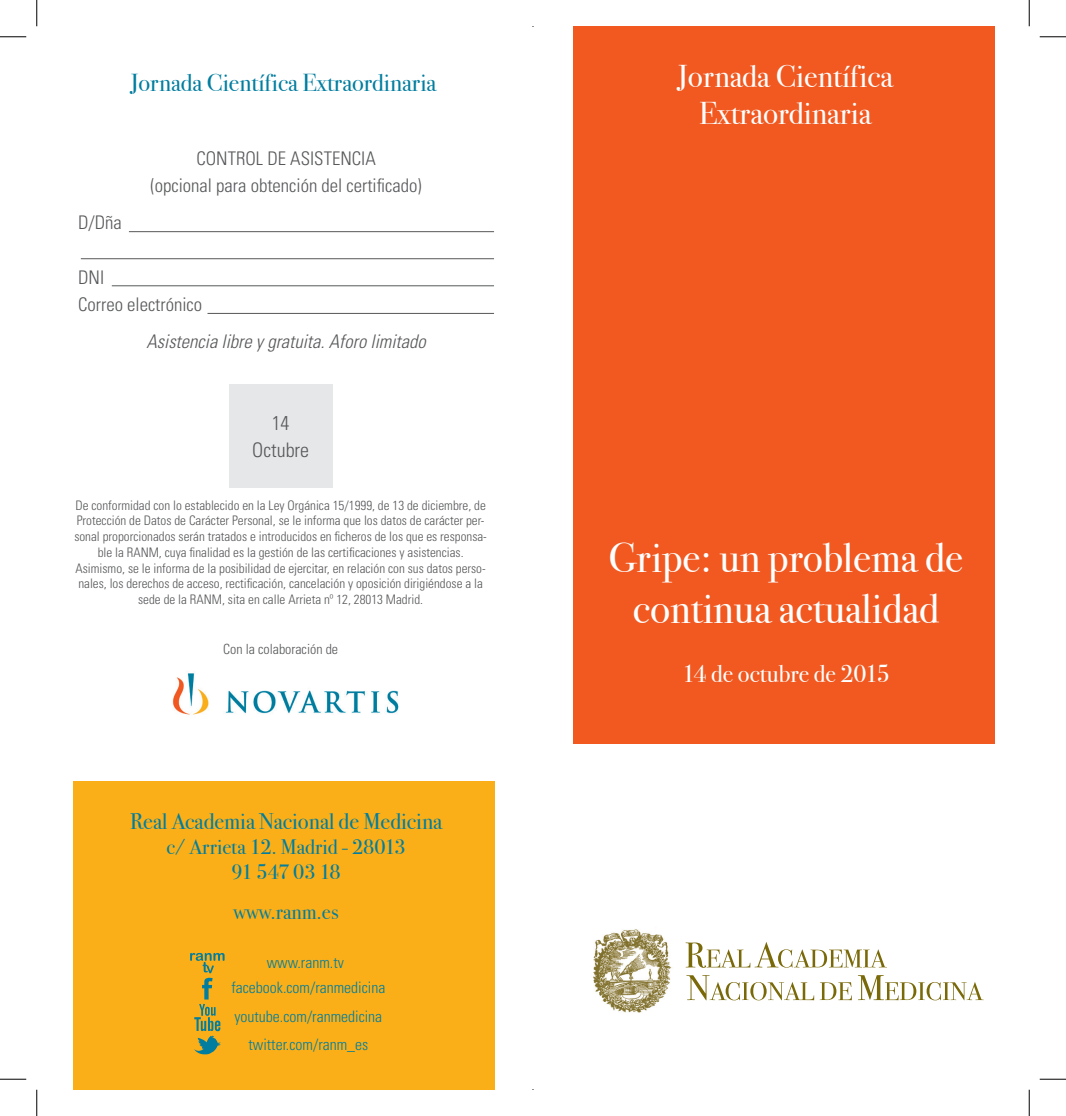
<style>
.page{position:relative;width:1066px;height:1116px;background:#fff}
.page>*{position:absolute;margin:0;border:0;box-sizing:border-box;transform-origin:0 0}
.t1{font:42px/50.4px "Bodoni Svty Two ITCTT Book";color:#fff;text-align:center}
.t2{font:31.5px "Bodoni Svty Two ITCTT Book";color:#fff}
.t3{font:24.5px "Bodoni Svty Two ITCTT Book";color:#007d9f}
.t4{font:24.5px "Bodoni Svty Two ITCTT Book";color:#fff}
.t5{font:22.75px "Bodoni Svty Two ITCTT Book";color:#007d9f}
.t6{font:21px "Bodoni Svty Two ITCTT Book";color:#007d9f}
.t7{font:300 condensed 19.95px "Univers LT Std";color:#57585a}
.t8{font:300 condensed 18.72px "Univers LT Std";color:#57585a}
.t9{font:italic 300 condensed 18.72px "Univers LT Std";color:#57585a}
.t10{font:300 condensed 15.75px "Univers LT Std";color:#007d9f}
.t11{font:300 condensed 14px "Univers LT Std";color:#57585a}
.t12{font:300 condensed 13.12px/15.8px "Univers LT Std";color:#57585a;text-align:center}
</style>
<div class="page">
<div style="left:573px;top:27px;width:422px;height:717px;background:#f15921"></div>
<svg style="left:685px;top:942px;width:298px;height:58px"></svg>
<img style="left:593px;top:929px;width:79px;height:84px">
<div style="left:73px;top:780px;width:422px;height:308px;background:#faaf18"></div>
<hr style="left:129px;top:231px;width:365px;height:1px;background:#57585a">
<hr style="left:112px;top:285px;width:382px;height:1px;background:#57585a">
<hr style="left:207px;top:313px;width:287px;height:1px;background:#57585a">
<hr style="left:81px;top:258px;width:413px;height:1px;background:#57585a">
<div style="left:229px;top:384px;width:103px;height:103px;background:#e6e7e9"></div>
<img style="left:172px;top:673px;width:227px;height:42px">
<svg style="left:190px;top:952px;width:35px;height:103px"></svg>
<svg style="left:0;top:36px;width:26px;height:1px"></svg>
<svg style="left:1039px;top:36px;width:27px;height:1px"></svg>
<svg style="left:0;top:1078px;width:26px;height:1px"></svg>
<svg style="left:1039px;top:1078px;width:27px;height:1px"></svg>
<svg style="left:36px;top:0;width:1px;height:26px"></svg>
<svg style="left:36px;top:1089px;width:1px;height:26px"></svg>
<svg style="left:1029px;top:0;width:1px;height:26px"></svg>
<svg style="left:1029px;top:1089px;width:1px;height:26px"></svg>
<p class="t3" style="left:130px;top:68px;width:307px">Jornada Científica Extraordinaria</p>
<p class="t8" style="left:196px;top:147px;width:181px">CONTROL DE ASISTENCIA</p>
<p class="t8" style="left:151px;top:174px;width:272px">(opcional para obtención del certificado)</p>
<p class="t8" style="left:78px;top:211px;width:45px">D/Dña</p>
<p class="t8" style="left:78px;top:266px;width:28px">DNI</p>
<p class="t8" style="left:78px;top:293px;width:125px">Correo electrónico</p>
<p class="t9" style="left:146px;top:330px;width:281px">Asistencia libre y gratuita. Aforo limitado</p>
<p class="t7" style="left:272px;top:410px;width:19px">14</p>
<p class="t7" style="left:252px;top:438px;width:58px">Octubre</p>
<p class="t12" style="left:74px;top:497px;width:414px">De conformidad con lo establecido en la Ley Orgánica 15/1999, de 13 de diciembre, de Protección de Datos de Carácter Personal, se le informa que los datos de carácter per&shy;sonal proporcionados serán tratados e introducidos en ficheros de los que es responsa&shy;ble la RANM, cuya finalidad es la gestión de las certificaciones y asistencias.</p>
<p class="t12" style="left:76px;top:560px;width:412px">Asimismo, se le informa de la posibilidad de ejercitar, en relación con sus datos perso&shy;nales, los derechos de acceso, rectificación, cancelación y oposición dirigiéndose a la sede de la RANM, sita en calle Arrieta nº 12, 28013 Madrid.</p>
<p class="t11" style="left:223px;top:640px;width:116px">Con la colaboración de</p>
<p class="t5" style="left:130px;top:807px;width:313px">Real Academia Nacional de Medicina</p>
<p class="t6" style="left:167px;top:834px;width:240px">c/ Arrieta 12. Madrid - 28013</p>
<p class="t6" style="left:232px;top:859px;width:110px">91 547 03 18</p>
<p class="t6" style="left:234px;top:899px;width:106px">www.ranm.es</p>
<p class="t10" style="left:267px;top:952px;width:79px">www.ranm.tv</p>
<p class="t10" style="left:231px;top:977px;width:155px">facebook.com/ranmedicina</p>
<p class="t10" style="left:234px;top:1006px;width:149px">youtube.com/ranmedicina</p>
<p class="t10" style="left:248px;top:1034px;width:121px">twitter.com/ranm_es</p>
<p class="t2" style="left:677px;top:57px;width:217px">Jornada Científica</p>
<p class="t2" style="left:699px;top:95px;width:174px">Extraordinaria</p>
<p class="t1" style="left:608px;top:533px;width:356px">Gripe: un problema de continua actualidad</p>
<p class="t4" style="left:682px;top:658px;width:209px">14 de octubre de 2015</p>
</div>
